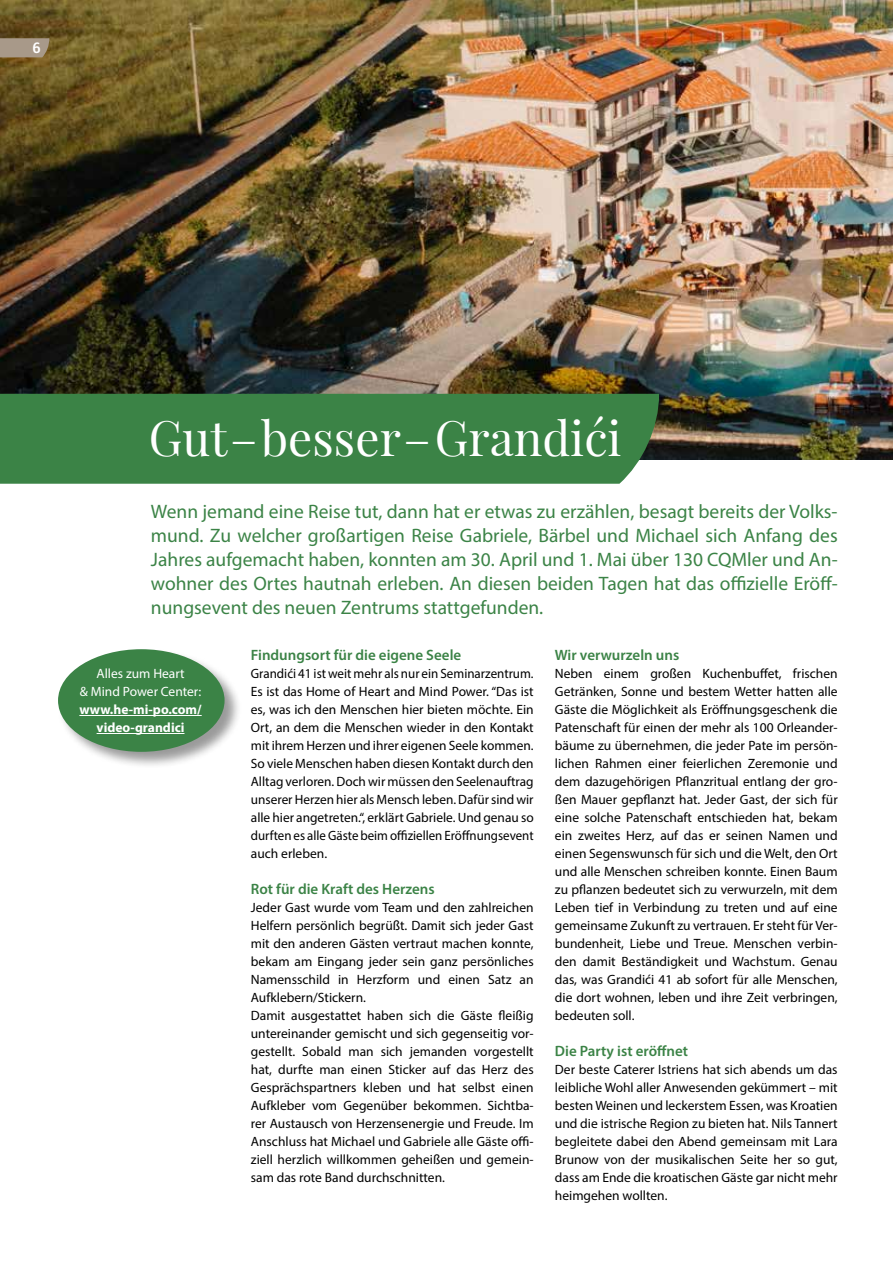
<style>
.page{position:relative;width:893px;height:1263px;background:#fff}
.page>*{position:absolute;margin:0;border:0;box-sizing:border-box;transform-origin:0 0}
.t1{font:48px "Playfair Display";color:#fff}
.t2{font:19.5px/24px "Myriad Pro";color:#3b8346;text-align:justify}
.t3{font:500 16.5px "Zine Sans Display OT";color:#fff}
.t4{font:600 15px "Myriad Pro";color:#3b8346}
.t5{font:13.5px/18px "Myriad Pro";color:#000;text-align:justify}
.t6{font:13.5px/18px "Myriad Pro";color:#000;text-align:justify;scale:.96 1}
.t7{font:700 13.5px/18px "Myriad Pro";color:#fff;text-align:center}
.t8{font:13.5px/18px "Myriad Pro";color:#fff;text-align:center}
</style>
<div class="page">
<img style="left:0;top:0;width:893px;height:460px">
<div style="left:0;top:394px;width:659px;height:90px;background:#3b8346"></div>
<div style="left:58px;top:649px;width:184px;height:121px;background:#000;opacity:.4"></div>
<div style="left:58px;top:649px;width:167px;height:103px;background:#3b8346;border-radius:50%"></div>
<hr style="left:79px;top:715px;width:123px;height:1px;background:#fff">
<hr style="left:97px;top:733px;width:87px;height:1px;background:#fff">
<svg style="left:0;top:38px;width:49px;height:19px"></svg>
<p class="t3" style="left:33px;top:38px;width:10px">6</p>
<h1 class="t1" style="left:149px;top:408px;width:474px">Gut – besser – Grandići</h1>
<p class="t2" style="left:151px;top:499px;width:688px">Wenn jemand eine Reise tut, dann hat er etwas zu erzählen, besagt bereits der Volks&shy;mund. Zu welcher großartigen Reise Gabriele, Bärbel und Michael sich Anfang des Jahres aufgemacht haben, konnten am 30. April und 1. Mai über 130 CQMler und An&shy;wohner des Ortes hautnah erleben. An diesen beiden Tagen hat das offizielle Eröff&shy;nungsevent des neuen Zentrums stattgefunden.</p>
<p class="t4" style="left:555px;top:645px;width:126px">Wir verwurzeln uns</p>
<p class="t5" style="left:555px;top:664px;width:284px">Neben einem großen Kuchenbuffet, frischen Getränken, Sonne und bestem Wetter hatten alle Gäste die Möglichkeit als Eröffnungsgeschenk die Patenschaft für einen der mehr als 100 Orleander&shy;bäume zu übernehmen, die jeder Pate im persön&shy;lichen Rahmen einer feierlichen Zeremonie und dem dazugehörigen Pflanzritual entlang der gro&shy;ßen Mauer gepflanzt hat. Jeder Gast, der sich für eine solche Patenschaft entschieden hat, bekam ein zweites Herz, auf das er seinen Namen und einen Segenswunsch für sich und die Welt, den Ort und alle Menschen schreiben konnte. Einen Baum zu pflanzen bedeutet sich zu verwurzeln, mit dem Leben tief in Verbindung zu treten und auf eine gemeinsame Zukunft zu vertrauen. Er steht für Ver&shy;bundenheit, Liebe und Treue. Menschen verbin&shy;den damit Beständigkeit und Wachstum. Genau das, was Grandići 41 ab sofort für alle Menschen, die dort wohnen, leben und ihre Zeit verbringen, bedeuten soll.</p>
<p class="t4" style="left:555px;top:1041px;width:135px">Die Party ist eröffnet</p>
<p class="t5" style="left:555px;top:1060px;width:284px">Der beste Caterer Istriens hat sich abends um das leibliche Wohl aller Anwesenden gekümmert – mit besten Weinen und leckerstem Essen, was Kroatien und die istrische Region zu bieten hat. Nils Tannert begleitete dabei den Abend gemeinsam mit Lara Brunow von der musikalischen Seite her so gut, dass am Ende die kroatischen Gäste gar nicht mehr heimgehen wollten.</p>
<p class="t4" style="left:251px;top:645px;width:212px">Findungsort für die eigene Seele</p>
<p class="t6" style="left:251px;top:664px;width:296px">Grandići 41 ist weit mehr als nur ein Seminarzentrum.<br>Es ist das Home of Heart and Mind Power. “Das ist es, was ich den Menschen hier bieten möchte. Ein Ort, an dem die Menschen wieder in den Kontakt mit ihrem Herzen und ihrer eigenen Seele kommen.<br>So viele Menschen haben diesen Kontakt durch den Alltag verloren. Doch wir müssen den Seelenauftrag unserer Herzen hier als Mensch leben. Dafür sind wir alle hier angetreten.“, erklärt Gabriele. Und genau so durften es alle Gäste beim offiziellen Eröffnungsevent auch erleben.</p>
<p class="t4" style="left:251px;top:879px;width:185px">Rot für die Kraft des Herzens</p>
<p class="t5" style="left:251px;top:898px;width:284px;text-align:left">Jeder Gast wurde vom Team und den zahlreichen Helfern persönlich begrüßt. Damit sich jeder Gast mit den anderen Gästen vertraut machen konnte, bekam am Eingang jeder sein ganz persönliches Namensschild in Herzform und einen Satz an Aufklebern/Stickern.<br>Damit ausgestattet haben sich die Gäste fleißig untereinander gemischt und sich gegenseitig vor&shy;gestellt. Sobald man sich jemanden vorgestellt hat, durfte man einen Sticker auf das Herz des Gesprächspartners kleben und hat selbst einen Aufkleber vom Gegenüber bekommen. Sichtba&shy;rer Austausch von Herzensenergie und Freude. Im Anschluss hat Michael und Gabriele alle Gäste offi&shy;ziell herzlich willkommen geheißen und gemein&shy;sam das rote Band durchschnitten.</p>
<p class="t8" style="left:80px;top:664px;width:123px">Alles zum Heart<br>&amp; Mind Power Center:</p>
<p class="t7" style="left:79px;top:700px;width:124px">www.he-mi-po.com/ video-grandici</p>
</div>
